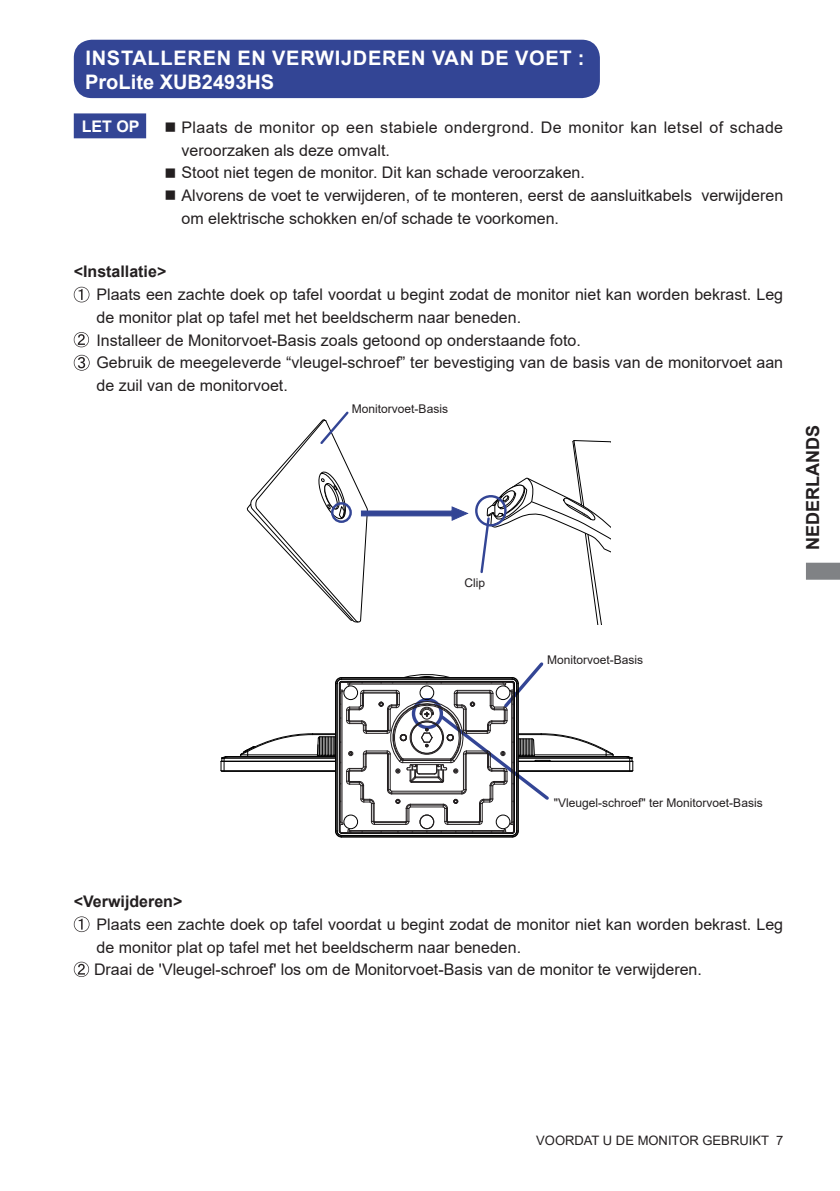
<style>
.page{position:relative;width:840px;height:1191px;background:#fff}
.page>*{position:absolute;margin:0;border:0;box-sizing:border-box;transform-origin:0 0}
.t1{font:700 20px/24px "Arial";letter-spacing:.035em;color:#fff}
.t2{font:700 18px "Arial";color:#231f20}
.t3{font:16px/22.6px "Arial";color:#231f20}
.t4{font:16px/22.6px "Arial";letter-spacing:.02em;color:#231f20}
.t5{font:700 16px "Arial";color:#231f20}
.t6{font:700 16px "Arial";color:#fff}
.t7{font:13px "Arial";color:#231f20}
.t8{font:12px "Arial";color:#231f20}
</style>
<div class="page">
<svg style="left:806px;top:562px;width:33px;height:17px"></svg>
<div style="left:75px;top:41px;width:523px;height:56px;background:#334595;border-radius:17px"></div>
<div style="left:74px;top:40px;width:525px;height:58px;border:2px solid #334595;border-radius:17px"></div>
<div style="left:75px;top:114px;width:70px;height:23px;background:#334595"></div>
<div style="left:74px;top:113px;width:72px;height:25px;border:2px solid #334595"></div>
<svg style="left:74px;top:287px;width:15px;height:15px"></svg>
<svg style="left:74px;top:332px;width:15px;height:15px"></svg>
<svg style="left:74px;top:355px;width:15px;height:15px"></svg>
<svg style="left:74px;top:916px;width:15px;height:16px"></svg>
<svg style="left:74px;top:961px;width:15px;height:16px"></svg>
<div style="left:475px;top:495px;width:31px;height:31px;border:2px solid #334595;border-radius:50%"></div>
<svg style="left:478px;top:440px;width:132px;height:184px"></svg>
<svg style="left:246px;top:411px;width:222px;height:211px"></svg>
<hr style="left:227px;top:756px;width:108px;height:1px;background:#030303">
<hr style="left:224px;top:757px;width:111px;height:1px;background:#030303">
<hr style="left:518px;top:757px;width:111px;height:1px;background:#030303">
<hr style="left:518px;top:758px;width:111px;height:1px;background:#030303">
<hr style="left:224px;top:758px;width:111px;height:1px;background:#030303">
<hr style="left:518px;top:760px;width:114px;height:1px;background:#030303">
<hr style="left:221px;top:760px;width:114px;height:1px;background:#030303">
<hr style="left:518px;top:761px;width:114px;height:1px;background:#030303">
<hr style="left:221px;top:761px;width:114px;height:1px;background:#030303">
<hr style="left:518px;top:756px;width:108px;height:1px;background:#030303">
<hr style="left:221px;top:770px;width:114px;height:1px;background:#030303">
<hr style="left:518px;top:770px;width:114px;height:1px;background:#030303">
<hr style="left:222px;top:771px;width:113px;height:1px;background:#030303">
<hr style="left:518px;top:771px;width:113px;height:1px;background:#030303">
<svg style="left:625px;top:756px;width:8px;height:16px"></svg>
<svg style="left:220px;top:756px;width:8px;height:16px"></svg>
<svg style="left:239px;top:662px;width:375px;height:175px"></svg>
<p class="t1" style="left:85px;top:47px;width:500px">INSTALLEREN EN VERWIJDEREN VAN DE VOET :<br>ProLite XUB2493HS</p>
<p class="t6" style="left:82px;top:120px;width:59px">LET OP</p>
<p class="t4" style="left:181px;top:117px;width:602px;text-indent:-17px">■ Plaats de monitor op een stabiele ondergrond. De monitor kan letsel of schade veroorzaken als deze omvalt.</p>
<p class="t3" style="left:164px;top:163px;width:421px">■ Stoot niet tegen de monitor. Dit kan schade veroorzaken.</p>
<p class="t3" style="left:181px;top:185px;width:602px;text-indent:-17px">■ Alvorens de voet te verwijderen, of te monteren, eerst de aansluitkabels verwijderen om elektrische schokken en/of schade te voorkomen.</p>
<p class="t5" style="left:74px;top:266px;width:94px">&lt;Installatie&gt;</p>
<p class="t3" style="left:96px;top:285px;width:687px">Plaats een zachte doek op tafel voordat u begint zodat de monitor niet kan worden bekrast. Leg de monitor plat op tafel met het beeldscherm naar beneden.<br>Installeer de Monitorvoet-Basis zoals getoond op onderstaande foto.<br>Gebruik de meegeleverde “vleugel-schroef” ter bevestiging van de basis van de monitorvoet aan de zuil van de monitorvoet.</p>
<p class="t8" style="left:352px;top:404px;width:98px">Monitorvoet-Basis</p>
<p class="t8" style="left:464px;top:578px;width:22px">Clip</p>
<p class="t2" style="left:802px;top:549px;width:126px;rotate:-90deg">NEDERLANDS</p>
<p class="t8" style="left:547px;top:655px;width:98px">Monitorvoet-Basis</p>
<p class="t8" style="left:553px;top:798px;width:210px">"Vleugel-schroef" ter Monitorvoet-Basis</p>
<p class="t5" style="left:74px;top:895px;width:110px">&lt;Verwijderen&gt;</p>
<p class="t3" style="left:94px;top:914px;width:690px">Plaats een zachte doek op tafel voordat u begint zodat de monitor niet kan worden bekrast. Leg de monitor plat op tafel met het beeldscherm naar beneden.<br>Draai de 'Vleugel-schroef' los om de Monitorvoet-Basis van de monitor te verwijderen.</p>
<p class="t7" style="left:536px;top:1135px;width:248px">VOORDAT U DE MONITOR GEBRUIKT 7</p>
</div>
